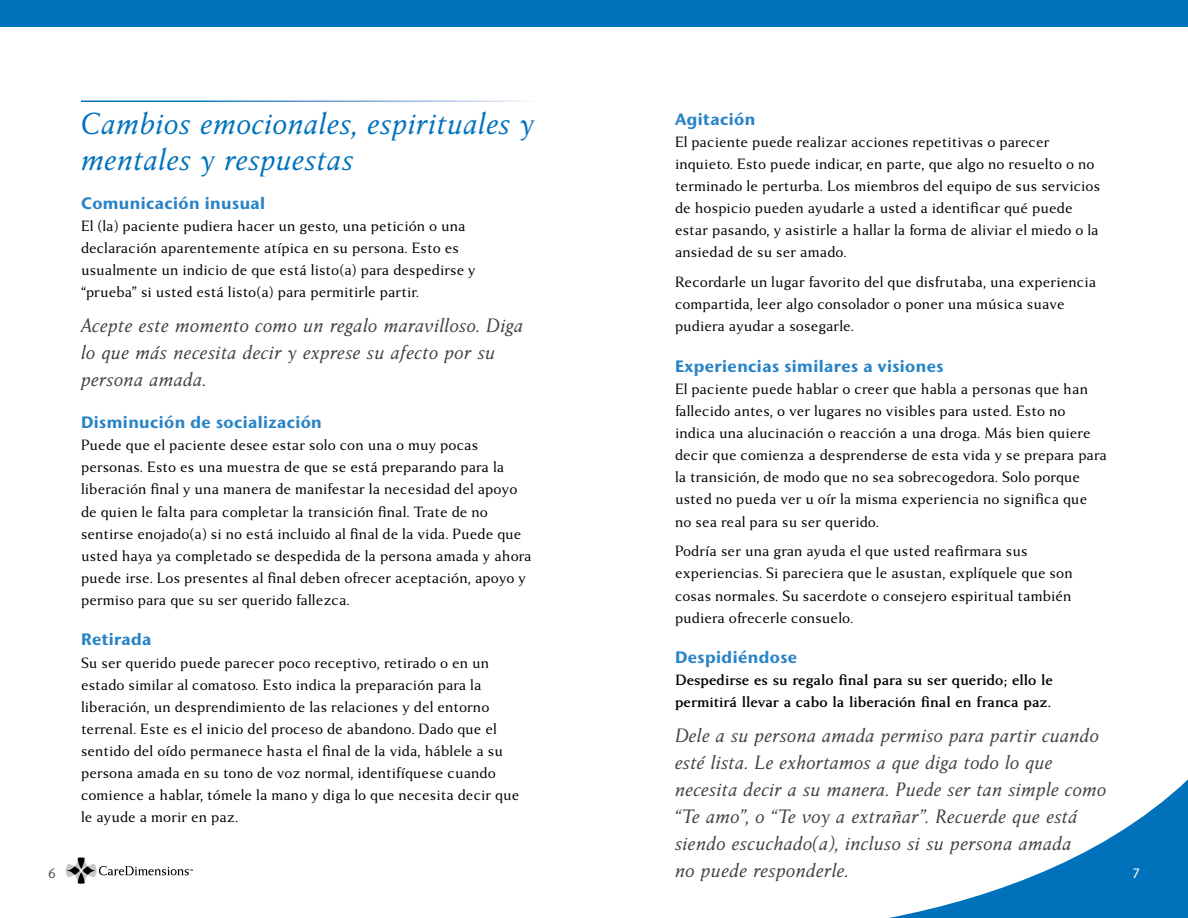
<style>
.page{position:relative;width:1188px;height:918px;background:#fff}
.page>*{position:absolute;margin:0;border:0;box-sizing:border-box;transform-origin:0 0}
.t1{font:italic 33px/36px "Anziano Pro";color:#0072bc}
.t2{font:italic 21px/27px "Anziano Pro";color:#414042}
.t3{font:700 16.5px "Stone Sans IIITC Std";letter-spacing:.025em;color:#2984c6}
.t4{font:16.2px/22px "Anziano Pro";letter-spacing:.005em;color:#000}
.t5{font:700 16.2px/22px "Anziano Pro";letter-spacing:.005em;color:#000}
.t6{font:500 13.5px "Stone Sans IIITC Std";color:#58595b}
.t7{font:500 13.5px "Stone Sans IIITC Std";color:#fff}
</style>
<div class="page">
<svg style="left:889px;top:779px;width:299px;height:139px"></svg>
<div style="left:580px;top:0;width:608px;height:27px;background:#0072bc"></div>
<div style="left:0;top:0;width:608px;height:27px;background:#0072bc"></div>
<svg style="left:66px;top:858px;width:127px;height:26px"></svg>
<p class="t3" style="left:675px;top:108px;width:82px">Agitación</p>
<p class="t4" style="left:675px;top:131px;width:427px">El paciente puede realizar acciones repetitivas o parecer inquieto. Esto puede indicar, en parte, que algo no resuelto o no terminado le perturba. Los miembros del equipo de sus servicios de hospicio pueden ayudarle a usted a identificar qué puede estar pasando, y asistirle a hallar la forma de aliviar el miedo o la ansiedad de su ser amado.</p>
<p class="t4" style="left:675px;top:271px;width:423px">Recordarle un lugar favorito del que disfrutaba, una experiencia compartida, leer algo consolador o poner una música suave pudiera ayudar a sosegarle.</p>
<p class="t3" style="left:675px;top:355px;width:270px">Experiencias similares a visiones</p>
<p class="t4" style="left:675px;top:378px;width:433px">El paciente puede hablar o creer que habla a personas que han fallecido antes, o ver lugares no visibles para usted. Esto no indica una alucinación o reacción a una droga. Más bien quiere decir que comienza a desprenderse de esta vida y se prepara para la transición, de modo que no sea sobrecogedora. Solo porque usted no pueda ver u oír la misma experiencia no significa que no sea real para su ser querido.</p>
<p class="t4" style="left:675px;top:540px;width:399px">Podría ser una gran ayuda el que usted reafirmara sus experiencias. Si pareciera que le asustan, explíquele que son cosas normales. Su sacerdote o consejero espiritual también pudiera ofrecerle consuelo.</p>
<p class="t3" style="left:675px;top:647px;width:124px">Despidiéndose</p>
<p class="t5" style="left:675px;top:669px;width:379px">Despedirse es su regalo final para su ser querido; ello le permitirá llevar a cabo la liberación final en franca paz.</p>
<p class="t2" style="left:675px;top:722px;width:433px">Dele a su persona amada permiso para partir cuando esté lista. Le exhortamos a que diga todo lo que necesita decir a su manera. Puede ser tan simple como “Te amo”, o “Te voy a extrañar”. Recuerde que está siendo escuchado(a), incluso si su persona amada<br>no puede responderle.</p>
<h1 class="t1" style="left:81px;top:107px;width:455px">Cambios emocionales, espirituales y mentales y respuestas</h1>
<p class="t3" style="left:81px;top:192px;width:186px">Comunicación inusual</p>
<p class="t4" style="left:81px;top:215px;width:396px">El (la) paciente pudiera hacer un gesto, una petición o una declaración aparentemente atípica en su persona. Esto es usualmente un indicio de que está listo(a) para despedirse y “prueba” si usted está listo(a) para permitirle partir.</p>
<p class="t2" style="left:81px;top:312px;width:444px">Acepte este momento como un regalo maravilloso. Diga lo que más necesita decir y exprese su afecto por su persona amada.</p>
<p class="t3" style="left:81px;top:412px;width:242px">Disminución de socialización</p>
<p class="t4" style="left:81px;top:434px;width:452px">Puede que el paciente desee estar solo con una o muy pocas personas. Esto es una muestra de que se está preparando para la liberación final y una manera de manifestar la necesidad del apoyo de quien le falta para completar la transición final. Trate de no sentirse enojado(a) si no está incluido al final de la vida. Puede que usted haya ya completado se despedida de la persona amada y ahora puede irse. Los presentes al final deben ofrecer aceptación, apoyo y permiso para que su ser querido fallezca.</p>
<p class="t3" style="left:81px;top:629px;width:72px">Retirada</p>
<p class="t4" style="left:81px;top:652px;width:440px">Su ser querido puede parecer poco receptivo, retirado o en un estado similar al comatoso. Esto indica la preparación para la liberación, un desprendimiento de las relaciones y del entorno terrenal. Este es el inicio del proceso de abandono. Dado que el sentido del oído permanece hasta el final de la vida, háblele a su persona amada en su tono de voz normal, identifíquese cuando comience a hablar, tómele la mano y diga lo que necesita decir que le ayude a morir en paz.</p>
<p class="t6" style="left:48px;top:865px;width:9px">6</p>
<p class="t7" style="left:1132px;top:865px;width:9px">7</p>
</div>
